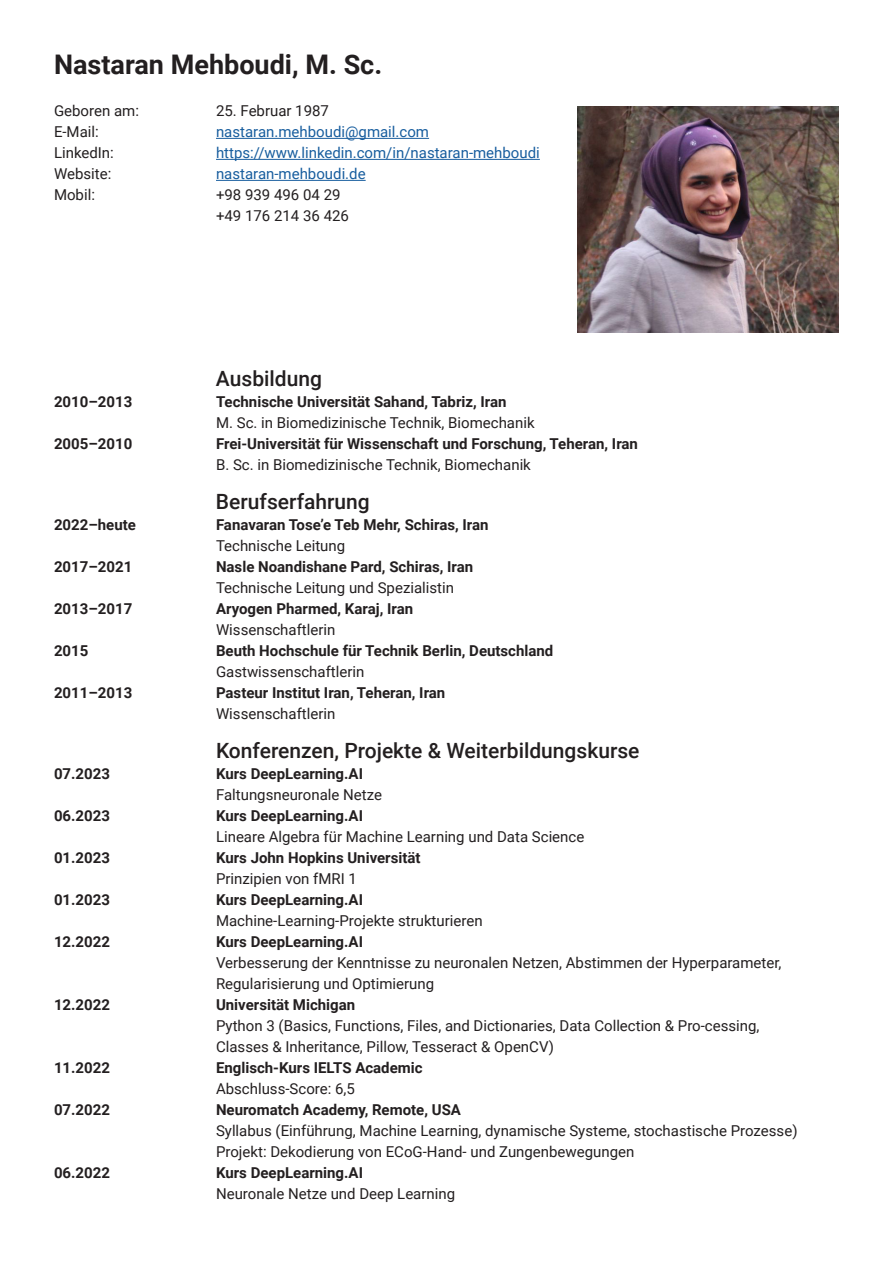
<style>
.page{position:relative;width:893px;height:1263px;background:#fff}
.page>*{position:absolute;margin:0;border:0;box-sizing:border-box;transform-origin:0 0}
.t1{font:700 27px "Roboto";color:#231f20}
.t2{font:500 21px "Roboto";color:#231f20}
.t3{font:15px/21px "Roboto";color:#231f20}
.t4{font:700 15px "Roboto";color:#231f20}
.t5{font:15px "Roboto";color:#175d9e}
</style>
<div class="page">
<hr style="left:216px;top:138px;width:213px;height:1px;background:#175d9e">
<hr style="left:216px;top:159px;width:324px;height:1px;background:#175d9e">
<hr style="left:216px;top:180px;width:150px;height:1px;background:#175d9e">
<img style="left:577px;top:106px;width:262px;height:226px">
<h1 class="t1" style="left:54px;top:46px;width:330px">Nastaran Mehboudi M, . Sc.</h1>
<p class="t3" style="left:216px;top:100px;width:115px">25. Februar 1987</p>
<p class="t3" style="left:54px;top:100px;width:86px">Geboren am:</p>
<p class="t3" style="left:54px;top:121px;width:46px">-E Mail:</p>
<p class="t3" style="left:54px;top:142px;width:61px">LinkedIn:</p>
<p class="t3" style="left:54px;top:163px;width:59px">Website:</p>
<p class="t3" style="left:54px;top:184px;width:42px">Mobil:</p>
<p class="t4" style="left:54px;top:391px;width:80px">2010–2013</p>
<p class="t4" style="left:54px;top:433px;width:80px">2005–2010</p>
<p class="t4" style="left:54px;top:514px;width:84px">2022–heute</p>
<p class="t4" style="left:54px;top:556px;width:80px">2017–2021</p>
<p class="t4" style="left:54px;top:598px;width:80px">2013–2017</p>
<p class="t4" style="left:54px;top:640px;width:36px">2015</p>
<p class="t4" style="left:54px;top:682px;width:80px">2011–2013</p>
<p class="t4" style="left:54px;top:763px;width:58px">07.2023</p>
<p class="t4" style="left:54px;top:805px;width:58px">06.2023</p>
<p class="t4" style="left:54px;top:847px;width:58px">01.2023</p>
<p class="t4" style="left:54px;top:889px;width:58px">01.2023</p>
<p class="t4" style="left:54px;top:931px;width:58px">12.2022</p>
<p class="t4" style="left:54px;top:994px;width:58px">12.2022</p>
<p class="t4" style="left:54px;top:1057px;width:58px">11.2022</p>
<p class="t4" style="left:54px;top:1099px;width:58px">07.2022</p>
<p class="t4" style="left:54px;top:1162px;width:58px">06.2022</p>
<p class="t5" style="left:216px;top:121px;width:215px">nastaran.mehboudi@gmail.com</p>
<p class="t5" style="left:216px;top:142px;width:325px">https://www.linkedin.com/in/nastaran-mehboudi</p>
<p class="t5" style="left:216px;top:163px;width:151px">nastaran-mehboudi.de</p>
<p class="t3" style="left:216px;top:184px;width:126px">+98 939 496 04 29</p>
<p class="t3" style="left:216px;top:205px;width:134px">+49 176 214 36 426</p>
<h2 class="t2" style="left:216px;top:364px;width:108px">Ausbildung</h2>
<p class="t4" style="left:216px;top:391px;width:292px">Technische Universität Sahand, Tabriz, Iran</p>
<p class="t3" style="left:216px;top:412px;width:320px">M. Sc in. Biomedizinische Technik, Biomechanik</p>
<p class="t4" style="left:216px;top:433px;width:423px">Frei-Universität für Wissenschaft und Forschung, Teheran, Iran</p>
<p class="t3" style="left:216px;top:454px;width:316px">B. Sc in. Biomedizinische Technik, Biomechanik</p>
<h2 class="t2" style="left:216px;top:487px;width:155px">Berufserfahrung</h2>
<p class="t4" style="left:216px;top:514px;width:274px">Fanavaran Tosee’ Teb Mehr, Schiras, Iran</p>
<p class="t3" style="left:216px;top:535px;width:131px">Technische Leitung</p>
<p class="t4" style="left:216px;top:556px;width:259px">Nasle Noandishane Pard, Schiras, Iran</p>
<p class="t3" style="left:216px;top:577px;width:240px">Technische Leitung und Spezialistin</p>
<p class="t4" style="left:216px;top:598px;width:199px">Aryogen Pharmed, Karaj, Iran</p>
<p class="t3" style="left:216px;top:619px;width:121px">Wissenschaftlerin</p>
<p class="t4" style="left:216px;top:640px;width:339px">Beuth Hochschule für Technik Berlin, Deutschland</p>
<p class="t3" style="left:216px;top:661px;width:150px">Gastwissenschaftlerin</p>
<p class="t4" style="left:216px;top:682px;width:231px">Pasteur Institut Iran, Teheran, Iran</p>
<p class="t3" style="left:216px;top:703px;width:121px">Wissenschaftlerin</p>
<h2 class="t2" style="left:216px;top:736px;width:425px">Konferenzen, Projekte &amp; Weiterbildungskurse</h2>
<p class="t4" style="left:216px;top:763px;width:149px">Kurs DeepLearning.AI</p>
<p class="t3" style="left:216px;top:784px;width:167px">Faltungsneuronale Netze</p>
<p class="t4" style="left:216px;top:805px;width:149px">Kurs DeepLearning.AI</p>
<p class="t3" style="left:216px;top:826px;width:370px">Lineare Algebra für Machine Learning und Data Science</p>
<p class="t4" style="left:216px;top:847px;width:206px">Kurs John Hopkins Universität</p>
<p class="t3" style="left:216px;top:868px;width:142px">Prinzipien von fMRI 1</p>
<p class="t4" style="left:216px;top:889px;width:149px">Kurs DeepLearning.AI</p>
<p class="t3" style="left:216px;top:910px;width:268px">Machine-Learning-Projekte strukturieren</p>
<p class="t4" style="left:216px;top:931px;width:149px">Kurs DeepLearning.AI</p>
<p class="t3" style="left:216px;top:952px;width:567px">Verbesserung der Kenntnisse zu neuronalen Netzen, Abstimmen der Hyperparameter,<br>Regularisierung und Optimierung</p>
<p class="t4" style="left:216px;top:994px;width:141px">Universität Michigan</p>
<p class="t3" style="left:216px;top:1015px;width:545px">Python 3 (Basics, Functions, Files, and Dictionaries, Data Collection &amp; Pro-cessing,<br>Classes &amp; Inheritance, Pillow, Tesseract &amp; OpenCV(</p>
<p class="t4" style="left:216px;top:1057px;width:208px">Englisch-Kurs IELTS Academic</p>
<p class="t3" style="left:216px;top:1078px;width:140px">Abschluss-Score: 6,5</p>
<p class="t4" style="left:216px;top:1099px;width:246px">Neuromatch Academy, Remote, USA</p>
<p class="t3" style="left:216px;top:1120px;width:583px">Syllabus (Einführung, Machine Learning, dynamische Systeme, stochastische Prozesse(<br>Projekt: Dekodierung von ECoG-Hand- und Zungenbewegungen</p>
<p class="t4" style="left:216px;top:1162px;width:149px">Kurs DeepLearning.AI</p>
<p class="t3" style="left:216px;top:1183px;width:241px">Neuronale Netze und Deep Learning</p>
</div>
